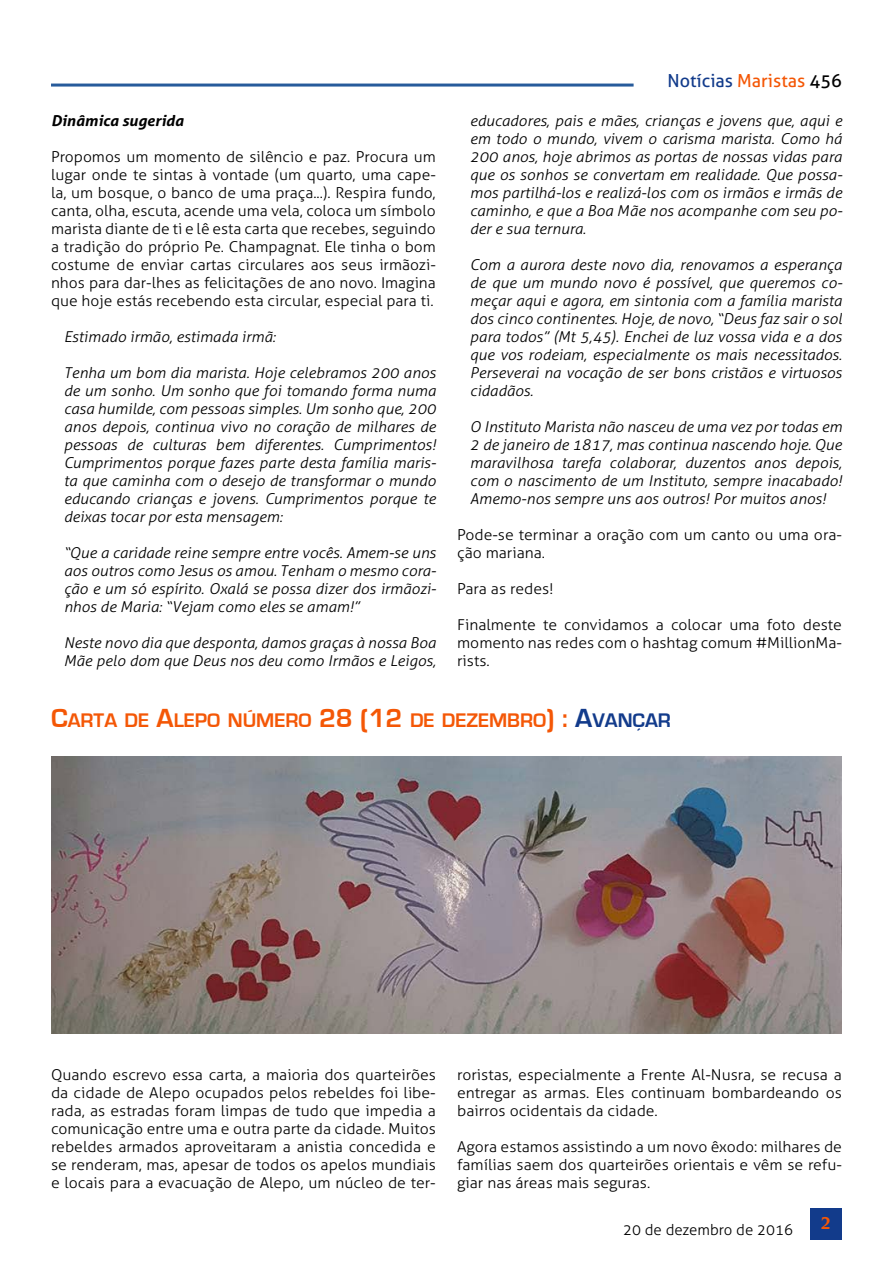
<style>
.page{position:relative;width:893px;height:1263px;background:#fff}
.page>*{position:absolute;margin:0;border:0;box-sizing:border-box;transform-origin:0 0}
.t1{font:700 20.25px "Eurostile";color:#f45706}
.t2{font:18px "Aller";color:#123b8b}
.t3{font:700 18px "Novarese IT Cby BT";color:#f45706}
.t4{font:italic 300 15px/18px "Aller";color:#000;text-align:justify;scale:1.04 1}
.t5{font:300 15px/18px "Aller";color:#000;text-align:justify;scale:1.05 1}
.t6{font:300 15px/18px "Aller";color:#000;text-align:justify;scale:1.04 1}
.t7{font:300 15px "Aller";color:#000}
.t8{font:italic 700 15px "Aller";color:#000;scale:1.04 1}
.s1{color:#f45706}
.s2{color:#000}
.s3{font-size:27px}
.s4{font-size:27px;color:#123b8b}
.s5{color:#123b8b}
</style>
<div class="page">
<hr style="left:51px;top:84px;width:583px;height:3px;background:#275b9b">
<div style="left:810px;top:1208px;width:32px;height:31px;background:#123b8b"></div>
<img style="left:51px;top:757px;width:791px;height:276px">
<p class="t8" style="left:51px;top:111px;width:129px">Dinâmica sugerida</p>
<p class="t6" style="left:51px;top:148px;width:372px">Propomos um momento de silêncio e paz. Procura um lugar onde te sintas à vontade (um quarto, uma cape&shy;la, um bosque, o banco de uma praça...). Respira fundo, canta, olha, escuta, acende uma vela, coloca um símbolo marista diante de ti e lê esta carta que recebes, seguindo a tradição do próprio Pe. Champagnat. Ele tinha o bom costume de enviar cartas circulares aos seus irmãozi&shy;nhos para dar-lhes as felicitações de ano novo. Imagina que hoje estás recebendo esta circular, especial para ti.</p>
<p class="t4" style="left:64px;top:328px;width:205px">Estimado irmão, estimada irmã:</p>
<p class="t4" style="left:64px;top:364px;width:360px">Tenha um bom dia marista. Hoje celebramos 200 anos de um sonho. Um sonho que foi tomando forma numa casa humilde, com pessoas simples. Um sonho que, 200 anos depois, continua vivo no coração de milhares de pessoas de culturas bem diferentes. Cumprimentos!<br>Cumprimentos porque fazes parte desta família maris&shy;ta que caminha com o desejo de transformar o mundo educando crianças e jovens. Cumprimentos porque te deixas tocar por esta mensagem:</p>
<p class="t4" style="left:64px;top:544px;width:360px">“Que a caridade reine sempre entre vocês. Amem-se uns aos outros como Jesus os amou. Tenham o mesmo cora&shy;ção e um só espírito. Oxalá se possa dizer dos irmãozi&shy;nhos de Maria: “Vejam como eles se amam!”</p>
<p class="t4" style="left:64px;top:634px;width:359px">Neste novo dia que desponta, damos graças à nossa Boa<br>Mãe pelo dom que Deus nos deu como Irmãos e Leigos,</p>
<p class="t2" style="left:667px;top:69px;width:176px">Notícias <span class="s1">Maristas</span> <span class="s2">456</span></p>
<p class="t4" style="left:470px;top:112px;width:360px">educadores, pais e mães, crianças e jovens que, aqui e em todo o mundo, vivem o carisma marista. Como há 200 anos, hoje abrimos as portas de nossas vidas para que os sonhos se convertam em realidade. Que possa&shy;mos partilhá-los e realizá-los com os irmãos e irmãs de caminho, e que a Boa Mãe nos acompanhe com seu po&shy;der e sua ternura.</p>
<p class="t4" style="left:470px;top:256px;width:360px">Com a aurora deste novo dia, renovamos a esperança de que um mundo novo é possível, que queremos co&shy;meçar aqui e agora, em sintonia com a família marista dos cinco continentes. Hoje, de novo, “Deus faz sair o sol para todos” (Mt 5,45). Enchei de luz vossa vida e a dos que vos rodeiam, especialmente os mais necessitados.<br>Perseverai na vocação de ser bons cristãos e virtuosos cidadãos.</p>
<p class="t4" style="left:470px;top:418px;width:359px">O Instituto Marista não nasceu de uma vez por todas em 2 de janeiro de 1817, mas continua nascendo hoje. Que maravilhosa tarefa colaborar, duzentos anos depois, com o nascimento de um Instituto, sempre inacabado!<br>Amemo-nos sempre uns aos outros! Por muitos anos!</p>
<p class="t5" style="left:457px;top:526px;width:368px">Pode-se terminar a oração com um canto ou uma ora&shy;ção mariana.</p>
<p class="t5" style="left:457px;top:580px;width:93px">Para as redes!</p>
<p class="t5" style="left:457px;top:616px;width:368px">Finalmente te convidamos a colocar uma foto deste momento nas redes com o hashtag comum #MillionMa&shy;rists.</p>
<h1 class="t1" style="left:51px;top:709px;width:621px"><span class="s3">C</span>ARTA DE <span class="s3">A</span>LEPO NÚMERO <span class="s3">28 (12</span> DE DEZEMBRO<span class="s3">) :</span> <span class="s4">A</span><span class="s5">VANÇAR</span></h1>
<p class="t5" style="left:51px;top:1066px;width:368px">Quando escrevo essa carta, a maioria dos quarteirões da cidade de Alepo ocupados pelos rebeldes foi libe&shy;rada, as estradas foram limpas de tudo que impedia a comunicação entre uma e outra parte da cidade. Muitos rebeldes armados aproveitaram a anistia concedida e se renderam, mas, apesar de todos os apelos mundiais e locais para a evacuação de Alepo, um núcleo de ter-</p>
<p class="t5" style="left:457px;top:1066px;width:368px">roristas, especialmente a Frente Al-Nusra, se recusa a entregar as armas. Eles continuam bombardeando os bairros ocidentais da cidade.</p>
<p class="t5" style="left:457px;top:1138px;width:368px">Agora estamos assistindo a um novo êxodo: milhares de famílias saem dos quarteirões orientais e vêm se refu&shy;giar nas áreas mais seguras.</p>
<p class="t7" style="left:623px;top:1220px;width:171px">20 de dezembro de 2016</p>
<p class="t3" style="left:821px;top:1212px;width:12px">2</p>
</div>
